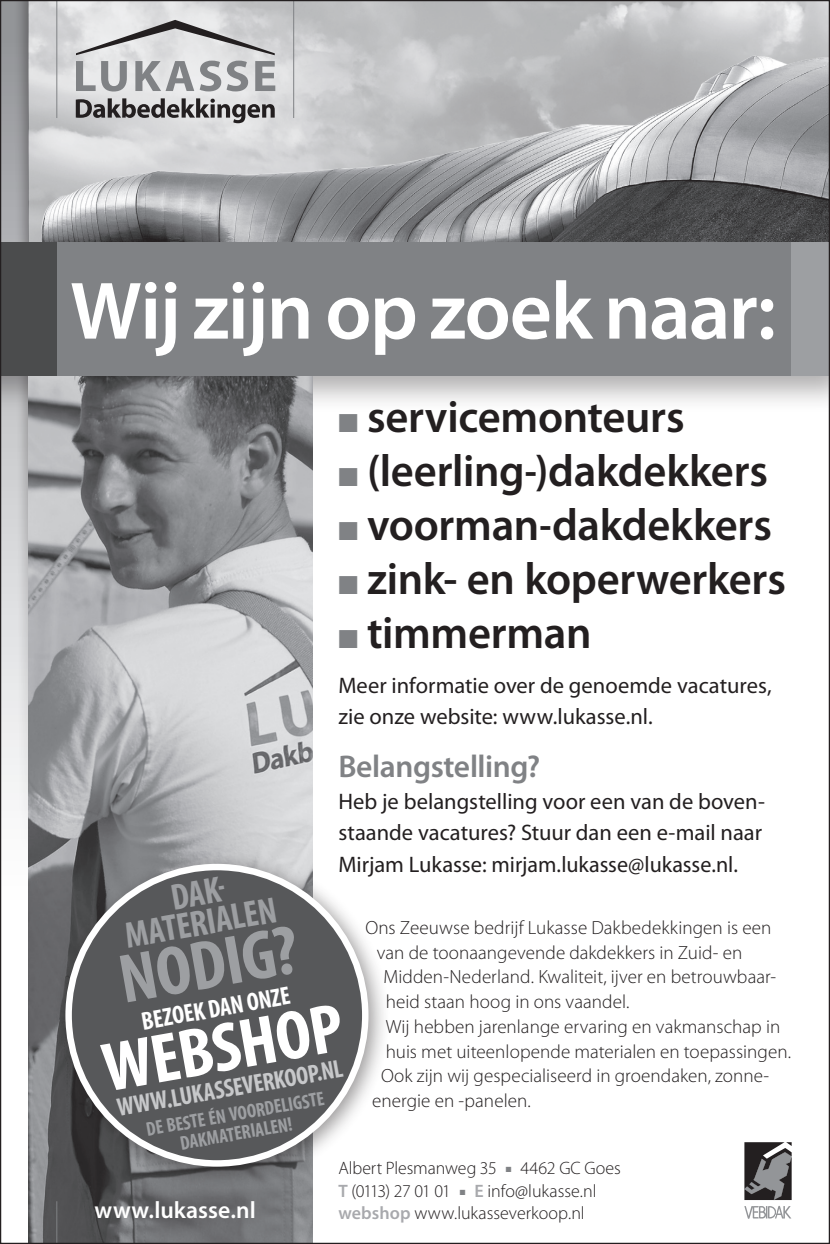
<style>
.page{position:relative;width:830px;height:1244px;background:#fff}
.page>*{position:absolute;margin:0;border:0;box-sizing:border-box;transform-origin:0 0}
.t1{font:600 82.12px "Myriad Pro";letter-spacing:-.02em;color:#fff}
.t2{font:700 condensed 69.75px "Myriad Pro";color:#fff;scale:1.05 1}
.t3{font:700 condensed 69.75px "Myriad Pro";color:#9d9fa2;scale:1.05 1}
.t4{font:600 45px "Myriad Pro";letter-spacing:-.005em;color:#231f20}
.t5{font:700 condensed 36.9px/29.7px "Myriad Pro";color:#9d9fa2;text-align:center}
.t6{font:600 31.5px "Myriad Pro";letter-spacing:-.015em;color:#808285}
.t7{font:700 condensed 25.65px "Myriad Pro";color:#c7c8ca}
.t8{font:700 condensed 25.65px "Myriad Pro";color:#fff}
.t9{font:600 23.62px "Myriad Pro";color:#fff}
.t10{font:22.5px/31.5px "Myriad Pro";color:#231f20}
.t11{font:700 condensed 20.03px/19.3px "Myriad Pro";color:#9d9fa2;text-align:center}
.t12{font:300 19.12px "Myriad Pro";color:#231f20}
.t13{font:300 18px/21.4px "Myriad Pro";color:#231f20}
.t14{font:300 18px "Myriad Pro";letter-spacing:-.05em;color:#231f20}
.s1{color:#808285}
.s2{font-weight:600;color:#a8a9ad}
</style>
<div class="page">
<svg style="left:2px;top:2px;width:27px;height:904px"></svg>
<div style="left:13px;top:0;width:37px;height:856px;background:#231f20;opacity:.4"></div>
<img style="left:29px;top:2px;width:798px;height:49px">
<div style="left:0;top:258px;width:829px;height:156px;background:#231f20;opacity:.37"></div>
<img style="left:29px;top:51px;width:798px;height:191px">
<img style="left:29px;top:376px;width:284px;height:866px">
<hr style="left:56px;top:1201px;width:1px;height:42px;background:#808285">
<hr style="left:293px;top:1201px;width:1px;height:43px;background:#808285">
<hr style="left:56px;top:0;width:1px;height:118px;background:#808285">
<hr style="left:293px;top:0;width:1px;height:118px;background:#808285">
<svg style="left:76px;top:98px;width:198px;height:25px;background:#979697"></svg>
<svg style="left:76px;top:20px;width:198px;height:35px;background:#c2c2c3"></svg>
<svg style="left:76px;top:61px;width:51px;height:30px;background:#b5b7b9"></svg>
<svg style="left:135px;top:61px;width:113px;height:30px;background:#b5b6b8"></svg>
<svg style="left:255px;top:61px;width:20px;height:30px"></svg>
<div style="left:54px;top:242px;width:755px;height:134px;background:#808285"></div>
<div style="left:0;top:242px;width:57px;height:134px;background:#4b4c4d"></div>
<div style="left:791px;top:242px;width:38px;height:134px;background:#9d9fa2"></div>
<svg style="left:744px;top:1142px;width:47px;height:58px;background:#5b5a5b"></svg>
<svg style="left:744px;top:1206px;width:47px;height:13px"></svg>
<div style="left:52px;top:851px;width:338px;height:337px;background:#231f20;opacity:.45"></div>
<div style="left:69px;top:867px;width:296px;height:296px;background:#57585a;border-radius:50%"></div>
<h1 class="t1" style="left:70px;top:266px;width:707px">Wij zijn op zoek naar:</h1>
<h3 class="t4" style="left:338px;top:391px;width:347px"><span class="s1">■</span> servicemonteurs</h3>
<h3 class="t4" style="left:338px;top:445px;width:431px"><span class="s1">■</span> (leerling-)dakdekkers</h3>
<h3 class="t4" style="left:338px;top:499px;width:435px"><span class="s1">■</span> voorman-dakdekkers</h3>
<h3 class="t4" style="left:338px;top:553px;width:449px"><span class="s1">■</span> zink- en koperwerkers</h3>
<h3 class="t4" style="left:338px;top:607px;width:254px"><span class="s1">■</span> timmerman</h3>
<p class="t10" style="left:338px;top:670px;width:434px">Meer informatie over de genoemde vacatures, zie onze website: www.lukasse.nl.</p>
<h3 class="t6" style="left:338px;top:749px;width:203px">Belangstelling?</h3>
<p class="t10" style="left:338px;top:786px;width:428px">Heb je belangstelling voor een van de boven&shy;staande vacatures? Stuur dan een e-mail naar<br>Mirjam Lukasse: mirjam.lukasse@lukasse.nl.</p>
<h3 class="t5" style="left:117px;top:892px;width:155px;rotate:-10deg">Dak&shy;materialen</h3>
<p class="t12" style="left:365px;top:917px;width:407px">Ons Zeeuwse bedrijf Lukasse Dakbedekkingen is een</p>
<p class="t12" style="left:376px;top:941px;width:367px">van de toonaangevende dakdekkers in Zuid- en</p>
<p class="t12" style="left:383px;top:966px;width:394px">Midden-Nederland. Kwaliteit, ijver en betrouwbaar-</p>
<p class="t12" style="left:385px;top:991px;width:245px">heid staan hoog in ons vaandel.</p>
<p class="t12" style="left:385px;top:1016px;width:396px">Wij hebben jarenlange ervaring en vakmanschap in</p>
<p class="t12" style="left:385px;top:1040px;width:406px">huis met uiteenlopende materialen en toepassingen.</p>
<p class="t12" style="left:381px;top:1065px;width:389px">Ook zijn wij gespecialiseerd in groendaken, zonne-</p>
<p class="t12" style="left:372px;top:1090px;width:160px">energie en -panelen.</p>
<h2 class="t3" style="left:113px;top:942px;width:173px;rotate:-10deg">nodig?</h2>
<h3 class="t8" style="left:139px;top:1007px;width:152px;rotate:-10deg">BEZOEK dan ON ZE</h3>
<h2 class="t2" style="left:96px;top:1031px;width:233px;rotate:-10deg">WEBSHOP</h2>
<h3 class="t7" style="left:163px;top:1085px;width:181px;rotate:-10deg">.lukass everkoop.nl</h3>
<p class="t11" style="left:145px;top:1120px;width:182px;rotate:-10deg">de beste én voordeligste dakmaterialen!</p>
<p class="t9" style="left:94px;top:1197px;width:163px">www.lukasse.nl</p>
<p class="t13" style="left:338px;top:1157px;width:160px">Albert Plesmanweg 35</p>
<p class="t13" style="left:505px;top:1157px;width:117px"><span class="s1">■</span> 4462 GC Goes</p>
<p class="t14" style="left:338px;top:1181px;width:114px"><span class="s2">T</span> (0113) 27 01 01</p>
<p class="t13" style="left:338px;top:1181px;width:259px;text-indent:121px"><span class="s1">■</span> <span class="s2">E</span> info@lukasse.nl <span class="s2">webshop</span> www.lukasseverkoop.nl</p>
</div>
